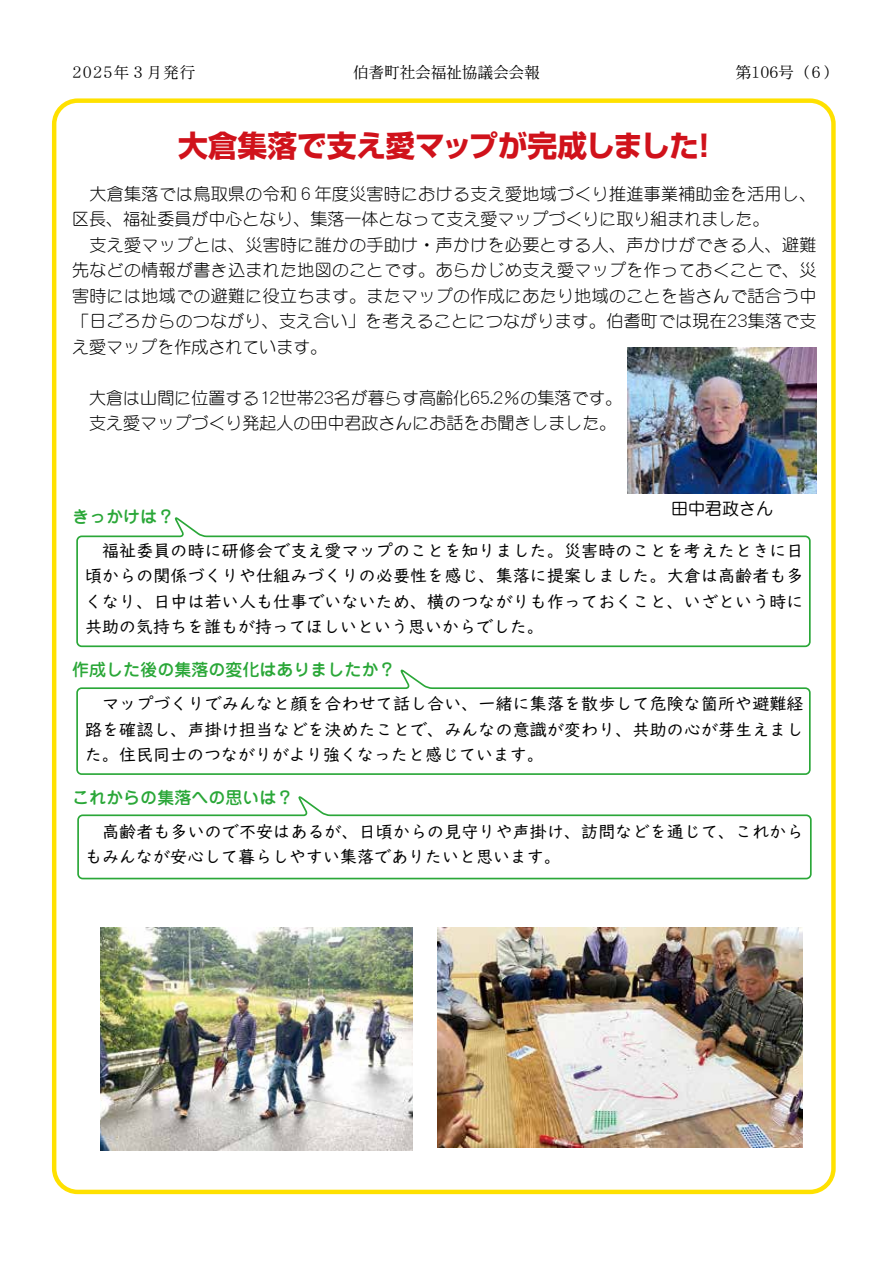
<style>
.page{position:relative;width:893px;height:1263px;background:#fff}
.page>*{position:absolute;margin:0;border:0;box-sizing:border-box;transform-origin:0 0}
.t1{font:700 29.7px "Shin Go Pro";letter-spacing:-.01em;color:#d0121b}
.t2{font:16.95px/25.5px "UD Digi Kyokasho NP R";color:#000;text-align:justify}
.t3{font:16.95px/25.5px "DF Maru Gothic Lt MP RKSJ H";letter-spacing:.02em;color:#000}
.t4{font:16.95px/25.5px "DF Maru Gothic Lt MP RKSJ H";color:#000}
.t5{font:500 16.95px "Jun 34 Pro";color:#2aa738}
.t6{font:16.95px "Jun 201 Pro";color:#000}
.t7{font:15.9px "DFHS Mincho W3 MP RKSJ H";letter-spacing:-.025em;color:#000}
.t8{font:15.9px "DFHS Mincho W3 MP RKSJ H";letter-spacing:.04em;color:#000}
</style>
<div class="page">
<div style="left:52px;top:98px;width:784px;height:1096px;border:4px solid #ffe100;border-radius:23px"></div>
<svg style="left:76px;top:517px;width:735px;height:131px"></svg>
<svg style="left:76px;top:669px;width:735px;height:106px"></svg>
<svg style="left:77px;top:796px;width:735px;height:84px"></svg>
<img style="left:627px;top:347px;width:190px;height:146px">
<img style="left:101px;top:928px;width:312px;height:222px">
<img style="left:437px;top:928px;width:366px;height:219px">
<p class="t8" style="left:72px;top:64px;width:125px">2025年３月発行</p>
<p class="t7" style="left:353px;top:64px;width:189px">伯耆町社会福祉協議会会報</p>
<h1 class="t1" style="left:178px;top:123px;width:522px">大倉集落で支え愛マップが完成しました</h1>
<h1 class="t1" style="left:689px;top:123px;width:31px">!</h1>
<p class="t7" style="left:736px;top:64px;width:95px">第106号)６(</p>
<p class="t3" style="left:72px;top:181px;width:746px">　大倉集落では鳥取県の令和６年度災害時における支え愛地域づくり推進事業補助金を活用し、区長、福祉委員が中心となり、集落一体となって支え愛マップづくりに取り組まれました。<br>　支え愛マップとは、災害時に誰かの手助け・声かけを必要とする人、声かけができる人、避難先などの情報が書き込まれた地図のことです。あらかじめ支え愛マップを作っておくことで、災害時には地域での避難に役立ちます。またマップの作成にあたり地域のことを皆さんで話合う中「日ごろからのつながり、支え合い」を考えることにつながります。伯耆町では現在23集落で支え愛マップを作成されています。</p>
<p class="t4" style="left:72px;top:385px;width:552px">　大倉は山間に位置する12世帯23名が暮らす高齢化65.2％の集落です。　支え愛マップづくり発起人の田中君政さんにお話をお聞きしました。</p>
<p class="t6" style="left:671px;top:495px;width:104px">田中君政さん</p>
<p class="t5" style="left:72px;top:503px;width:104px">きっかけは?</p>
<p class="t2" style="left:85px;top:538px;width:720px">　福祉委員の時に研修会で支え愛マップのことを知りました。災害時のことを考えたときに日頃からの関係づくりや仕組みづくりの必要性を感じ、集落に提案しました。大倉は高齢者も多くなり、日中は若い人も仕事でいないため、横のつながりも作っておくこと、いざという時に共助の気持ちを誰もが持ってほしいという思いからでした。</p>
<p class="t5" style="left:72px;top:656px;width:325px">作成した後の集落の変化はありましたか?</p>
<p class="t2" style="left:85px;top:691px;width:720px">　マップづくりでみんなと顔を合わせて話し合い、一緒に集落を散歩して危険な箇所や避難経路を確認し、声掛け担当などを決めたことで、みんなの意識が変わり、共助の心が芽生えました。住民同士のつながりがより強くなったと感じています。</p>
<p class="t5" style="left:72px;top:784px;width:223px">これからの集落への思いは?</p>
<p class="t2" style="left:85px;top:819px;width:720px">　高齢者も多いので不安はあるが、日頃からの見守りや声掛け、訪問などを通じて、これからもみんなが安心して暮らしやすい集落でありたいと思います。</p>
</div>
